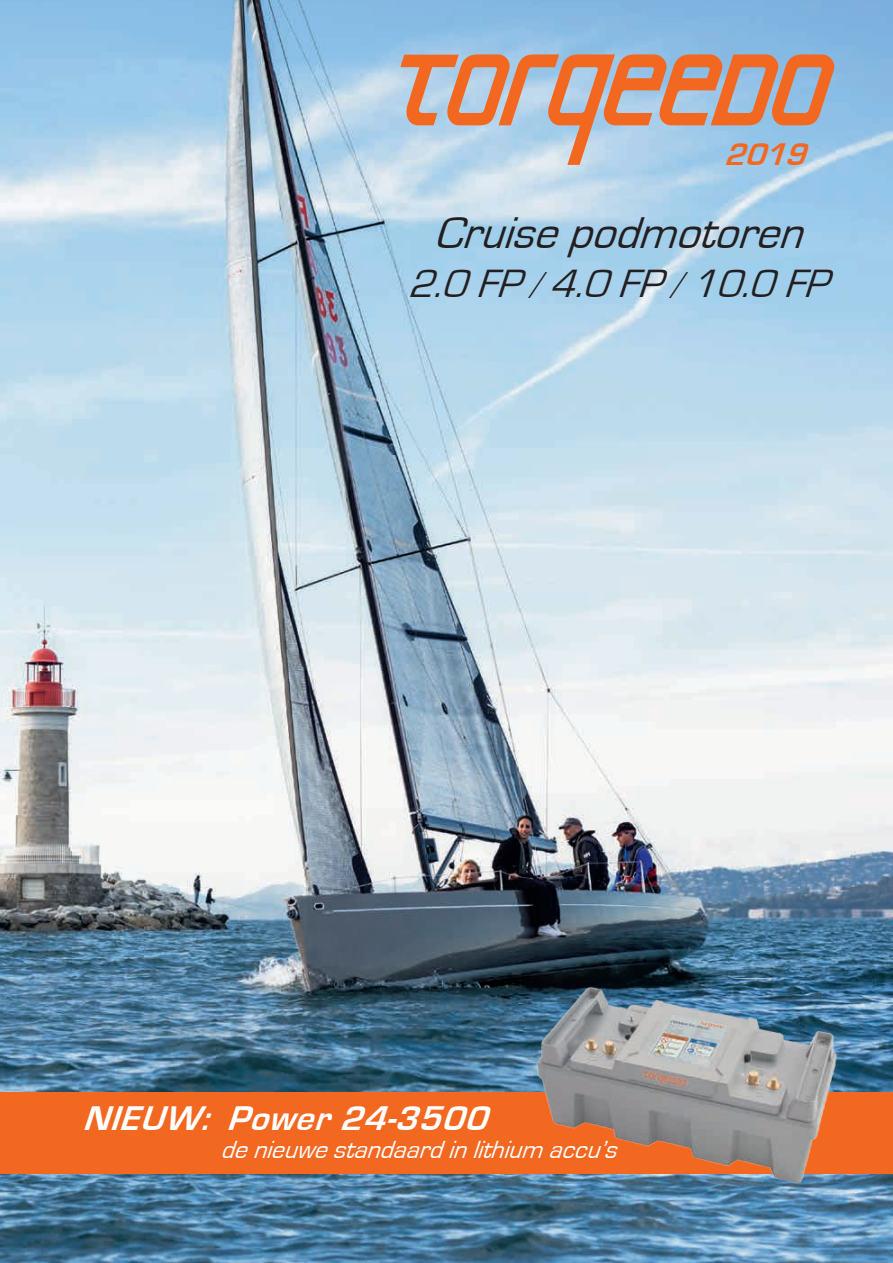
<style>
.page{position:relative;width:893px;height:1263px;background:#fff}
.page>*{position:absolute;margin:0;border:0;box-sizing:border-box;transform-origin:0 0}
.t1{font:italic 45.9px "Eurostile";color:#231f20}
.t2{font:italic 40.65px "Eurostile";color:#231f20}
.t3{font:italic 700 35.25px "Eurostile";color:#fff}
.t4{font:italic 700 32.25px "Eurostile";color:#f36821}
.t5{font:italic 25.5px "Eurostile";color:#fff}
.s1{font-style:normal;font-size:29.7px}
</style>
<div class="page">
<img style="left:0;top:0;width:893px;height:1092px">
<img style="left:0;top:1173px;width:893px;height:90px">
<svg style="left:400px;top:54px;width:441px;height:111px;background:#c0aaa5"></svg>
<div style="left:0;top:1092px;width:893px;height:81px;background:#f36821"></div>
<img style="left:526px;top:978px;width:323px;height:216px">
<p class="t4" style="left:724px;top:136px;width:94px">2019</p>
<h1 class="t1" style="left:434px;top:208px;width:386px">Cruisepodmotoren</h1>
<h2 class="t2" style="left:408px;top:261px;width:436px">2.0FP<span class="s1">/</span> 4.0FP<span class="s1">/</span> 10.0FP</h2>
<h3 class="t3" style="left:82px;top:1099px;width:418px">NIEUW: Power24-3500</h3>
<p class="t5" style="left:220px;top:1136px;width:406px">denieuwestandaardinlithium accu’s</p>
</div>
